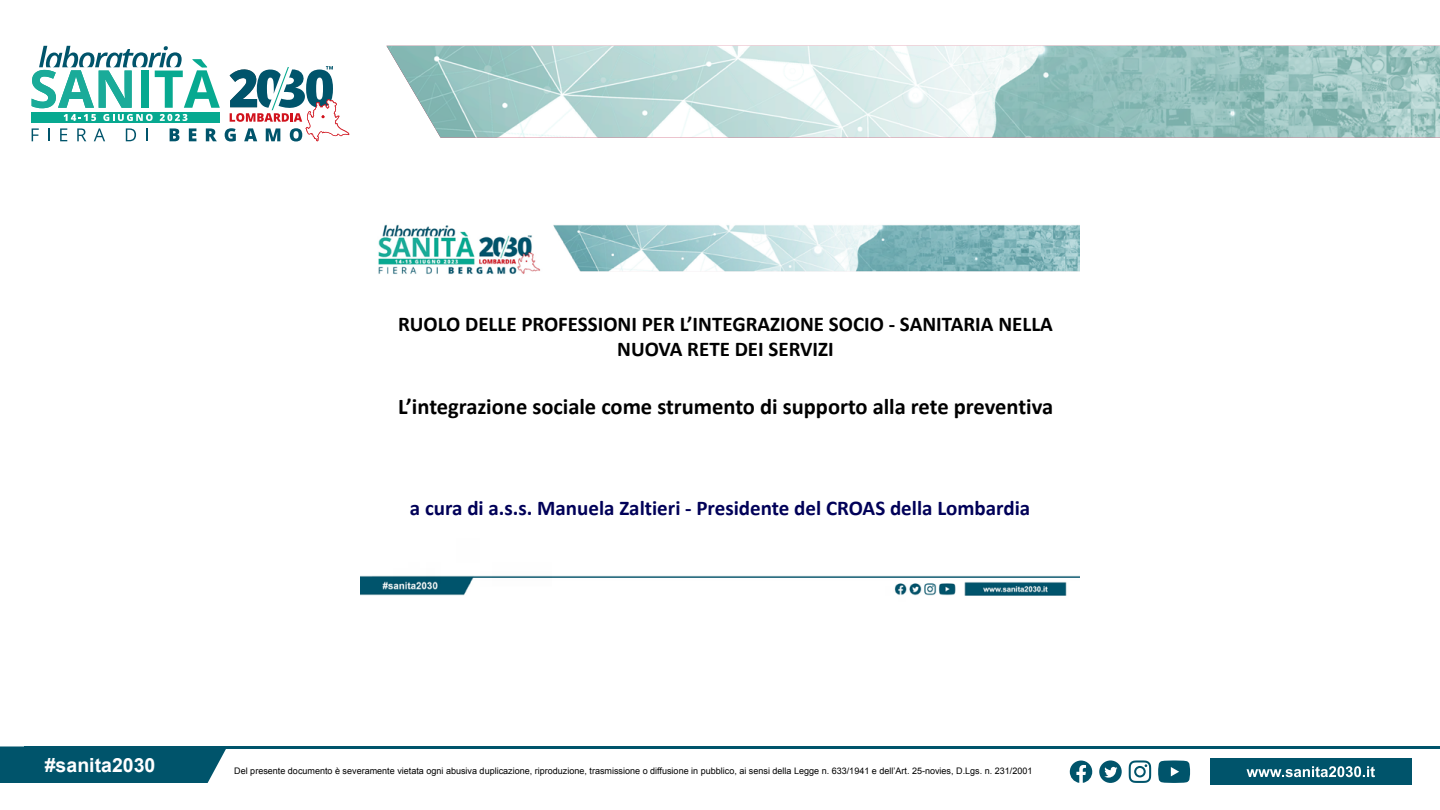
<style>
.page{position:relative;width:1440px;height:810px;background:#fff}
.page>*{position:absolute;margin:0;border:0;box-sizing:border-box;transform-origin:0 0}
.t1{font:700 22.5px "Calibri";color:#000}
.t2{font:700 21px/25.4px "Calibri";color:#000;text-align:center}
.t3{font:700 21px "Calibri";color:#000058}
.t4{font:700 19.5px "Arial";color:#fff}
.t5{font:9px "Arial";color:#000}
</style>
<div class="page">
<img style="left:386px;top:46px;width:1054px;height:92px">
<svg style="left:32px;top:46px;width:317px;height:95px"></svg>
<div style="left:0;top:746px;width:226px;height:37px;background:#00546b"></div>
<div style="left:1210px;top:759px;width:201px;height:26px;background:#00546b"></div>
<hr style="left:24px;top:746px;width:1416px;height:3px;background:#00546b">
<svg style="left:1247px;top:766px;width:128px;height:11px"></svg>
<svg style="left:1129px;top:760px;width:22px;height:23px"></svg>
<svg style="left:1158px;top:760px;width:32px;height:23px"></svg>
<svg style="left:1070px;top:761px;width:22px;height:22px"></svg>
<svg style="left:1099px;top:760px;width:23px;height:23px"></svg>
<img style="left:360px;top:224px;width:720px;height:372px">
<h2 class="t2" style="left:398px;top:311px;width:656px">RUOLO DELLE PROFESSIONI PER L’INTEGRAZIONE SOCIO - SANITARIA NELLA<br>NUOVA RETE DEI SERVIZI</h2>
<h1 class="t1" style="left:398px;top:391px;width:656px">L’integrazione sociale come strumento di supporto alla rete preventiva</h1>
<h2 class="t3" style="left:410px;top:493px;width:622px">a cura di a.s.s. Manuela Zaltieri - Presidente del CROAS della Lombardia</h2>
<h3 class="t4" style="left:45px;top:752px;width:112px">#sanita2030</h3>
<p class="t5" style="left:234px;top:765px;width:800px">Del presente documento è severamente vietata ogni abusiva duplicazione, riproduzione, trasmissione o diffusione in pubblico, ai sensi della Legge n. 633/1941 e dell’Art. 25-novies, D.Lgs. n. 231/2001</p>
</div>
